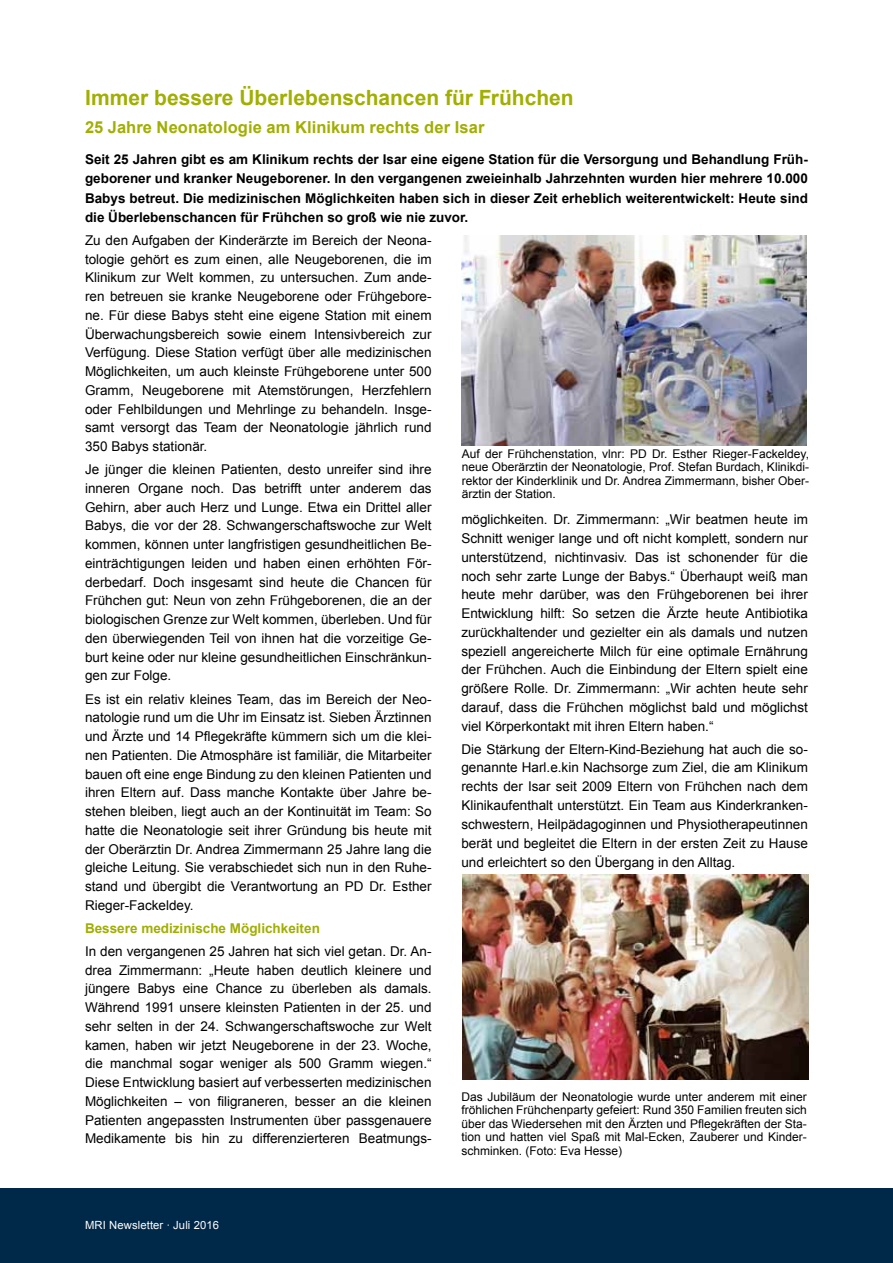
<style>
.page{position:relative;width:893px;height:1263px;background:#fff}
.page>*{position:absolute;margin:0;border:0;box-sizing:border-box;transform-origin:0 0}
.t1{font:700 21px "Arial";color:#a0af00}
.t2{font:700 16.5px "Arial";letter-spacing:.005em;color:#a0af00}
.t3{font:13.5px/18.8px "Arial";color:#000;text-align:justify}
.t4{font:700 13.5px/19.5px "Arial";color:#000;text-align:justify}
.t5{font:700 13.5px "Arial";color:#a0af00}
.t6{font:12px/13.5px "Arial";color:#000;text-align:justify}
.t7{font:11.25px "Arial";letter-spacing:.01em;color:#fff}
</style>
<div class="page">
<div style="left:0;top:1188px;width:893px;height:75px;background:#002848"></div>
<img style="left:462px;top:235px;width:345px;height:210px">
<img style="left:463px;top:874px;width:345px;height:205px">
<h1 class="t1" style="left:85px;top:83px;width:490px">Immer bessere Überlebenschancen für Frühchen</h1>
<p class="t2" style="left:85px;top:116px;width:401px">25 Jahre Neonatologie am Klinikum rechts der Isar</p>
<p class="t4" style="left:85px;top:150px;width:724px">Seit 25 Jahren gibt es am Klinikum rechts der Isar eine eigene Station für die Versorgung und Behandlung Früh&shy;geborener und kranker Neugeborener. In den vergangenen zweieinhalb Jahrzehnten wurden hier mehrere 10.000<br>Babys betreut. Die medizinischen Möglichkeiten haben sich in dieser Zeit erheblich weiterentwickelt: Heute sind die Überlebenschancen für Frühchen so groß wie nie zuvor.</p>
<p class="t3" style="left:85px;top:231px;width:348px">Zu den Aufgaben der Kinderärzte im Bereich der Neona&shy;tologie gehört es zum einen, alle Neugeborenen, die im Klinikum zur Welt kommen, zu untersuchen. Zum ande&shy;ren betreuen sie kranke Neugeborene oder Frühgebore&shy;ne. Für diese Babys steht eine eigene Station mit einem Überwachungsbereich sowie einem Intensivbereich zur Verfügung. Diese Station verfügt über alle medizinischen Möglichkeiten, um auch kleinste Frühgeborene unter 500<br>Gramm, Neugeborene mit Atemstörungen, Herzfehlern oder Fehlbildungen und Mehrlinge zu behandeln. Insge&shy;samt versorgt das Team der Neonatologie jährlich rund 350 Babys stationär.</p>
<p class="t3" style="left:85px;top:460px;width:348px">Je jünger die kleinen Patienten, desto unreifer sind ihre inneren Organe noch. Das betrifft unter anderem das Gehirn, aber auch Herz und Lunge. Etwa ein Drittel aller Babys, die vor der 28. Schwangerschaftswoche zur Welt kommen, können unter langfristigen gesundheitlichen Be&shy;einträchtigungen leiden und haben einen erhöhten För&shy;derbedarf. Doch insgesamt sind heute die Chancen für Frühchen gut: Neun von zehn Frühgeborenen, die an der biologischen Grenze zur Welt kommen, überleben. Und für den überwiegenden Teil von ihnen hat die vorzeitige Ge&shy;burt keine oder nur kleine gesundheitlichen Einschränkun&shy;gen zur Folge.</p>
<p class="t3" style="left:85px;top:689px;width:348px">Es ist ein relativ kleines Team, das im Bereich der Neo&shy;natologie rund um die Uhr im Einsatz ist. Sieben Ärztinnen und Ärzte und 14 Pflegekräfte kümmern sich um die klei&shy;nen Patienten. Die Atmosphäre ist familiär, die Mitarbeiter bauen oft eine enge Bindung zu den kleinen Patienten und ihren Eltern auf. Dass manche Kontakte über Jahre be&shy;stehen bleiben, liegt auch an der Kontinuität im Team: So hatte die Neonatologie seit ihrer Gründung bis heute mit der Oberärztin Dr. Andrea Zimmermann 25 Jahre lang die gleiche Leitung. Sie verabschiedet sich nun in den Ruhe&shy;stand und übergibt die Verantwortung an PD Dr. Esther Rieger-Fackeldey.</p>
<p class="t5" style="left:85px;top:919px;width:236px">Bessere medizinische Möglichkeiten</p>
<p class="t3" style="left:85px;top:942px;width:348px">In den vergangenen 25 Jahren hat sich viel getan. Dr. An&shy;drea Zimmermann: „Heute haben deutlich kleinere und jüngere Babys eine Chance zu überleben als damals.<br>Während 1991 unsere kleinsten Patienten in der 25. und sehr selten in der 24. Schwangerschaftswoche zur Welt kamen, haben wir jetzt Neugeborene in der 23. Woche, die manchmal sogar weniger als 500 Gramm wiegen.“ Diese Entwicklung basiert auf verbesserten medizinischen Möglichkeiten – von filigraneren, besser an die kleinen Patienten angepassten Instrumenten über passgenauere Medikamente bis hin zu differenzierteren Beatmungs-</p>
<p class="t6" style="left:462px;top:447px;width:349px">Auf der Frühchenstation, vlnr: PD Dr. Esther Rieger-Fackeldey, neue Oberärztin der Neonatologie, Prof. Stefan Burdach, Klinikdi&shy;rektor der Kinderklinik und Dr. Andrea Zimmermann, bisher Ober&shy;ärztin der Station.</p>
<p class="t3" style="left:461px;top:510px;width:348px">möglichkeiten. Dr. Zimmermann: „Wir beatmen heute im Schnitt weniger lange und oft nicht komplett, sondern nur unterstützend, nichtinvasiv. Das ist schonender für die noch sehr zarte Lunge der Babys.“ Überhaupt weiß man heute mehr darüber, was den Frühgeborenen bei ihrer Entwicklung hilft: So setzen die Ärzte heute Antibiotika zurückhaltender und gezielter ein als damals und nutzen speziell angereicherte Milch für eine optimale Ernährung der Frühchen. Auch die Einbindung der Eltern spielt eine größere Rolle. Dr. Zimmermann: „Wir achten heute sehr darauf, dass die Frühchen möglichst bald und möglichst viel Körperkontakt mit ihren Eltern haben.“</p>
<p class="t3" style="left:461px;top:740px;width:348px">Die Stärkung der Eltern-Kind-Beziehung hat auch die so&shy;genannte Harl.e.kin Nachsorge zum Ziel, die am Klinikum rechts der Isar seit 2009 Eltern von Frühchen nach dem Klinikaufenthalt unterstützt. Ein Team aus Kinderkranken&shy;schwestern, Heilpädagoginnen und Physiotherapeutinnen berät und begleitet die Eltern in der ersten Zeit zu Hause und erleichtert so den Übergang in den Alltag.</p>
<p class="t6" style="left:461px;top:1090px;width:347px">Das Jubiläum der Neonatologie wurde unter anderem mit einer fröhlichen Frühchenparty gefeiert: Rund 350 Familien freuten sich über das Wiedersehen mit den Ärzten und Pflegekräften der Sta&shy;tion und hatten viel Spaß mit Mal-Ecken, Zauberer und Kinder&shy;schminken. (Foto: Eva Hesse)</p>
<p class="t7" style="left:85px;top:1217px;width:136px">MRI Newsletter ∙ Juli 2016--</p>
</div>
